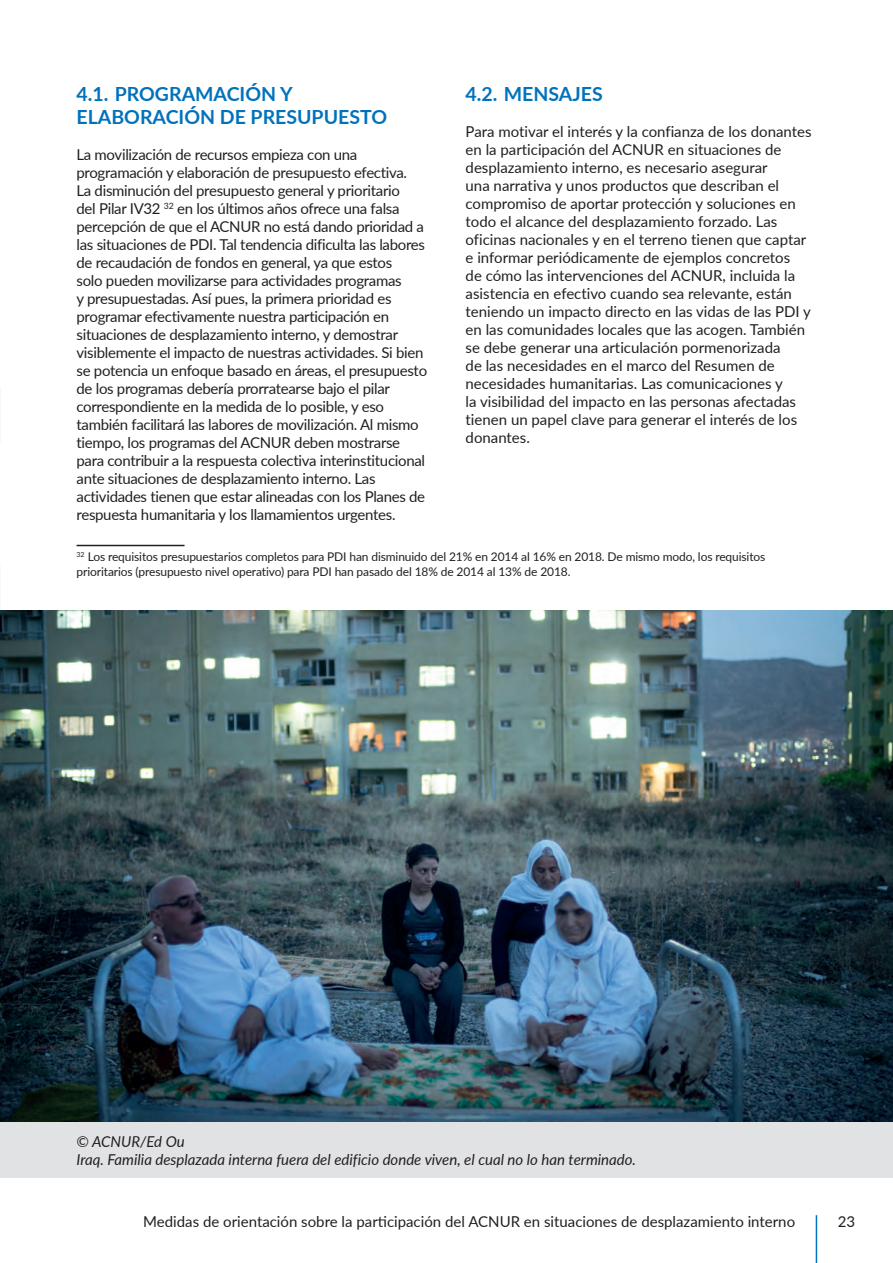
<style>
.page{position:relative;width:893px;height:1263px;background:#fff}
.page>*{position:absolute;margin:0;border:0;box-sizing:border-box;transform-origin:0 0}
.t1{font:700 19.5px/23.4px "Lato";color:#0072bc}
.t2{font:15px/18px "Lato";letter-spacing:-.02em;color:#231f20}
.t3{font:15px/18px "Lato";color:#231f20}
.t4{font:italic 15px/18px "Lato";color:#231f20}
.t5{font:12px/15px "Lato";letter-spacing:-.01em;color:#231f20}
</style>
<div class="page">
<hr style="left:816px;top:1215px;width:1px;height:48px;background:#0072bc">
<hr style="left:77px;top:545px;width:108px;height:1px;background:#231f20">
<img style="left:0;top:610px;width:893px;height:513px">
<div style="left:0;top:1123px;width:893px;height:55px;background:#e1e2e4"></div>
<h1 class="t1" style="left:77px;top:81px;width:312px">4.1. PROGRAMACIÓN Y<br>ELABORACIÓN DE PRESUPUESTO</h1>
<p class="t2" style="left:77px;top:145px;width:352px">La movilización de recursos empieza con una programación y elaboración de presupuesto efectiva.<br>La disminución del presupuesto general y prioritario<br>del Pilar IV32 <sup>32</sup> en los últimos años ofrece una falsa percepción de que el ACNUR no está dando prioridad a las situaciones de PDI. Tal tendencia dificulta las labores de recaudación de fondos en general, ya que estos<br>solo pueden movilizarse para actividades programas<br>y presupuestadas. Así pues, la primera prioridad es programar efectivamente nuestra participación en situaciones de desplazamiento interno, y demostrar visiblemente el impacto de nuestras actividades. Si bien se potencia un enfoque basado en áreas, el presupuesto de los programas debería prorratearse bajo el pilar correspondiente en la medida de lo posible, y eso también facilitará las labores de movilización. Al mismo tiempo, los programas del ACNUR deben mostrarse para contribuir a la respuesta colectiva interinstitucional ante situaciones de desplazamiento interno. Las actividades tienen que estar alineadas con los Planes de respuesta humanitaria y los llamamientos urgentes.</p>
<p class="t5" style="left:77px;top:548px;width:690px"><sup>32</sup> Los requisitos presupuestarios completos para PDI han disminuido del 21% en 2014 al 16% en 2018. De mismo modo, los requisitos prioritarios (presupuesto nivel operativo) para PDI han pasado del 18% de 2014 al 13% de 2018.</p>
<h1 class="t1" style="left:466px;top:81px;width:139px">4.2. MENSAJES</h1>
<p class="t3" style="left:466px;top:122px;width:347px">Para motivar el interés y la confianza de los donantes en la participación del ACNUR en situaciones de desplazamiento interno, es necesario asegurar<br>una narrativa y unos productos que describan el compromiso de aportar protección y soluciones en todo el alcance del desplazamiento forzado. Las oficinas nacionales y en el terreno tienen que captar e informar periódicamente de ejemplos concretos<br>de cómo las intervenciones del ACNUR, incluida la asistencia en efectivo cuando sea relevante, están teniendo un impacto directo en las vidas de las PDI y en las comunidades locales que las acogen. También se debe generar una articulación pormenorizada<br>de las necesidades en el marco del Resumen de necesidades humanitarias. Las comunicaciones y<br>la visibilidad del impacto en las personas afectadas tienen un papel clave para generar el interés de los donantes.</p>
<p class="t4" style="left:77px;top:1132px;width:561px">© ACNUR/Ed Ou<br>Iraq. Familia desplazada interna fuera del edificio donde viven, el cual no lo han terminado.</p>
<p class="t3" style="left:143px;top:1212px;width:653px">Medidas de orientación sobre la participación del ACNUR en situaciones de desplazamiento interno</p>
<p class="t2" style="left:838px;top:1212px;width:19px">23</p>
</div>
